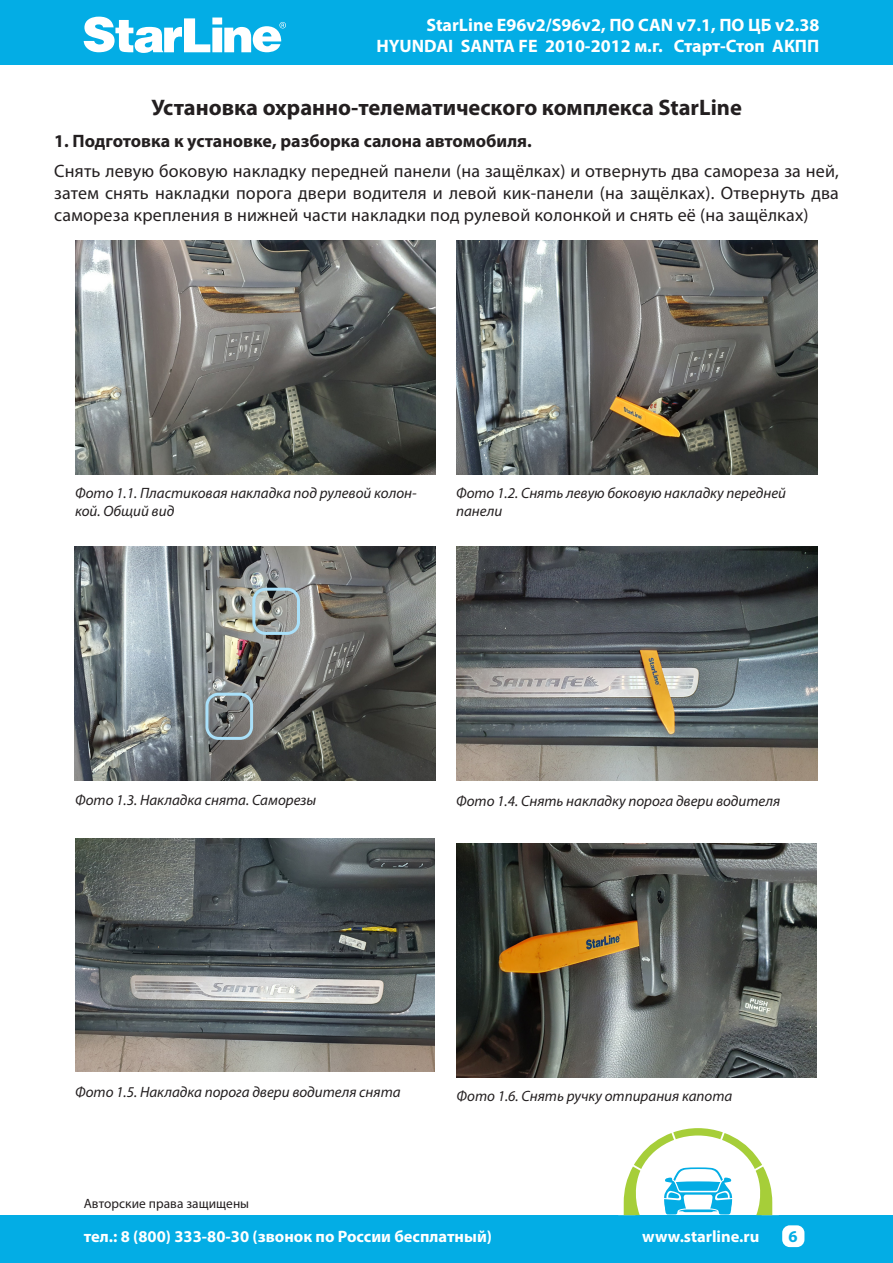
<style>
.page{position:relative;width:893px;height:1263px;background:#fff}
.page>*{position:absolute;margin:0;border:0;box-sizing:border-box;transform-origin:0 0}
.t1{font:700 22.5px "Myriad Pro";color:#231f20}
.Основной_текст{font:18px/21.6px "Myriad Pro";letter-spacing:.01em;color:#231f20;text-align:justify}
.t2{font:700 18px/21.6px "Myriad Pro";color:#fff;text-align:right}
.Основной_текст-2{font:700 18px "Myriad Pro";color:#231f20}
.t3{font:700 16.5px "Myriad Pro";color:#fff}
.t4{font:700 16.5px "Myriad Pro";color:#03ade5}
.t5{font:italic 15px/18px "Myriad Pro";color:#231f20}
.t6{font:13.5px "Myriad Pro";color:#231f20}
</style>
<div class="page">
<div style="left:0;top:0;width:893px;height:65px;background:#03ade5"></div>
<svg style="left:84px;top:17px;width:202px;height:36px"></svg>
<div style="left:0;top:1215px;width:893px;height:48px;background:#03ade5"></div>
<div style="left:782px;top:1225px;width:22px;height:22px;background:#fff;border-radius:8px"></div>
<svg style="left:623px;top:1128px;width:150px;height:87px"></svg>
<img style="left:75px;top:241px;width:361px;height:233px">
<img style="left:75px;top:547px;width:361px;height:234px">
<img style="left:456px;top:547px;width:362px;height:234px">
<img style="left:456px;top:241px;width:362px;height:233px">
<img style="left:456px;top:843px;width:361px;height:234px">
<img style="left:75px;top:838px;width:360px;height:234px">
<div style="left:252px;top:588px;width:48px;height:47px;border:3px solid #aae0f9;border-radius:12px"></div>
<div style="left:205px;top:693px;width:48px;height:47px;border:3px solid #aae0f9;border-radius:12px"></div>
<p class="t2" style="left:377px;top:13px;width:444px">StarLine E96v2/S96v2, ПО CAN v7.1, ПО ЦБ v2.38<br>HYUNDAI SANTA FE 2010-2012 м.г. Старт-Стоп АКПП</p>
<p class="t1" style="left:151px;top:92px;width:592px">Установка охранно-телематического комплекса StarLine</p>
<p class="Основной_текст-2" style="left:54px;top:129px;width:479px">1. Подготовка к установке, разборка салона автомобиля.</p>
<p class="Основной_текст" style="left:54px;top:160px;width:786px">Снять левую боковую накладку передней панели (на защёлках) и отвернуть два самореза за ней, затем снять накладки порога двери водителя и левой кик-панели (на защёлках). Отвернуть два самореза крепления в нижней части накладки под рулевой колонкой и снять её (на защёлках)</p>
<p class="t5" style="left:75px;top:483px;width:343px">Фото 1.1. Пластиковая накладка под рулевой колон&shy;кой. Общий вид</p>
<p class="t5" style="left:456px;top:483px;width:332px">Фото 1.2. Снять левую боковую накладку передней панели</p>
<p class="t5" style="left:75px;top:790px;width:243px">Фото 1.3. Накладка снята. Саморезы</p>
<p class="t5" style="left:456px;top:792px;width:326px">Фото 1.4. Снять накладку порога двери водителя</p>
<p class="t5" style="left:75px;top:1083px;width:327px">Фото 1.5. Накладка порога двери водителя снята</p>
<p class="t6" style="left:84px;top:1195px;width:167px">Авторские права защищены</p>
<p class="t5" style="left:457px;top:1087px;width:277px">Фото 1.6. Снять ручку отпирания капота</p>
<p class="t3" style="left:84px;top:1226px;width:410px">тел.: 8 (800) 333-80-30 (звонок по России бесплатный)</p>
<p class="t3" style="left:642px;top:1226px;width:119px">www.starline.ru</p>
<p class="t4" style="left:789px;top:1225px;width:11px">6</p>
</div>
